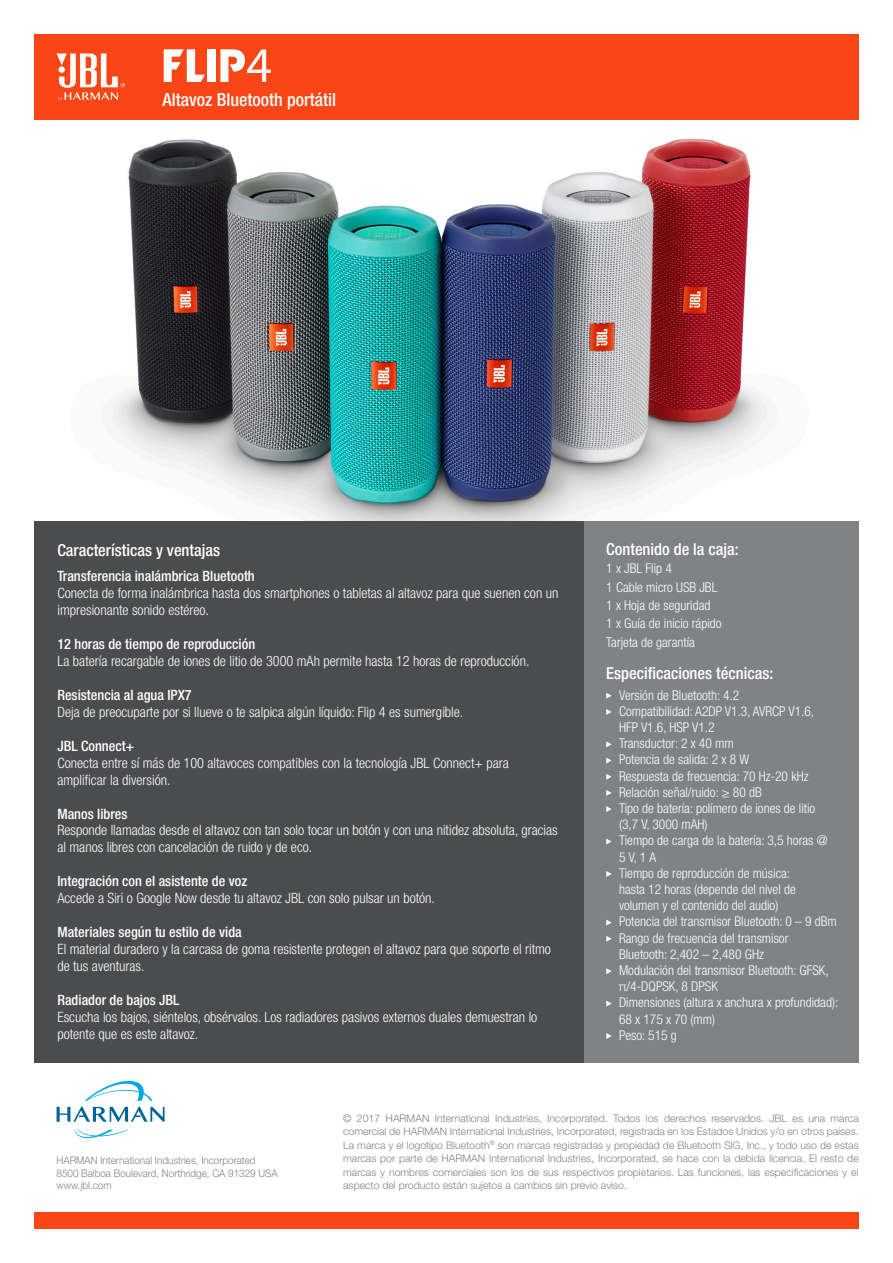
<style>
.page{position:relative;width:893px;height:1263px;background:#fff}
.page>*{position:absolute;margin:0;border:0;box-sizing:border-box;transform-origin:0 0}
.t1{font:500 condensed 18px "Helvetica Neue LT Pro";color:#fff}
.t2{font:500 condensed 16.5px "Helvetica Neue LT Pro";color:#fff}
.t3{font:300 condensed 14.25px/17px "Helvetica Neue LT Pro";color:#fff}
.t4{font:500 condensed 14.25px "Helvetica Neue LT Pro";color:#fff}
.t5{font:300 condensed 13.5px/16.2px "Helvetica Neue LT Pro";color:#fff}
.t6{font:300 10.5px/13.5px "Helvetica Neue LT Pro";color:#808285}
.t7{font:300 10.5px "Helvetica Neue LT Pro";color:#808285;scale:.94 1}
</style>
<div class="page">
<img style="left:112px;top:139px;width:655px;height:382px">
<div style="left:34px;top:1213px;width:825px;height:16px;background:#fa4616"></div>
<svg style="left:74px;top:1130px;width:54px;height:8px"></svg>
<svg style="left:57px;top:1080px;width:108px;height:42px"></svg>
<div style="left:34px;top:34px;width:825px;height:85px;background:#fa4616"></div>
<svg style="left:57px;top:53px;width:68px;height:48px"></svg>
<svg style="left:164px;top:49px;width:41px;height:33px"></svg>
<div style="left:208px;top:49px;width:8px;height:33px;background:#fff"></div>
<svg style="left:220px;top:49px;width:51px;height:33px"></svg>
<div style="left:584px;top:521px;width:275px;height:541px;background:#808285"></div>
<svg style="left:606px;top:693px;width:6px;height:6px"></svg>
<svg style="left:606px;top:709px;width:6px;height:6px"></svg>
<svg style="left:606px;top:741px;width:6px;height:6px"></svg>
<svg style="left:606px;top:757px;width:6px;height:6px"></svg>
<svg style="left:606px;top:774px;width:6px;height:6px"></svg>
<svg style="left:606px;top:790px;width:6px;height:6px"></svg>
<svg style="left:606px;top:806px;width:6px;height:6px"></svg>
<svg style="left:606px;top:838px;width:6px;height:6px"></svg>
<svg style="left:606px;top:871px;width:6px;height:6px"></svg>
<svg style="left:606px;top:919px;width:6px;height:6px"></svg>
<svg style="left:606px;top:936px;width:6px;height:6px"></svg>
<svg style="left:606px;top:968px;width:6px;height:6px"></svg>
<svg style="left:606px;top:1000px;width:6px;height:6px"></svg>
<svg style="left:606px;top:1033px;width:6px;height:6px"></svg>
<div style="left:34px;top:521px;width:550px;height:541px;background:#4b4c4d"></div>
<p class="t1" style="left:163px;top:89px;width:175px">Altavoz Bluetooth portátil</p>
<p class="t2" style="left:57px;top:540px;width:164px">Características y ventajas</p>
<p class="t4" style="left:57px;top:568px;width:199px">Transferencia inalámbrica Bluetooth</p>
<p class="t3" style="left:57px;top:584px;width:503px">Conecta de forma inalámbrica hasta dos smartphones o tabletas al altavoz para que suenen con un impresionante sonido estéreo.</p>
<p class="t4" style="left:57px;top:635px;width:199px">12 horas de tiempo de reproducción</p>
<p class="t3" style="left:57px;top:652px;width:474px">La batería recargable de iones de litio de 3000 mAh permite hasta 12 horas de reproducción.</p>
<p class="t4" style="left:57px;top:686px;width:136px">Resistencia al agua IPX7</p>
<p class="t3" style="left:57px;top:703px;width:407px">Deja de preocuparte por si llueve o te salpica algún líquido: Flip 4 es sumergible.</p>
<p class="t4" style="left:57px;top:737px;width:78px">JBL Connect+</p>
<p class="t3" style="left:57px;top:754px;width:453px">Conecta entre sí más de 100 altavoces compatibles con la tecnología JBL Connect+ para amplificar la diversión.</p>
<p class="t4" style="left:57px;top:805px;width:72px">Manos libres</p>
<p class="t3" style="left:57px;top:822px;width:502px">Responde llamadas desde el altavoz con tan solo tocar un botón y con una nitidez absoluta, gracias al manos libres con cancelación de ruido y de eco.</p>
<p class="t4" style="left:57px;top:873px;width:191px">Integración con el asistente de voz</p>
<p class="t3" style="left:57px;top:890px;width:379px">Accede a Siri o Google Now desde tu altavoz JBL con solo pulsar un botón.</p>
<p class="t4" style="left:57px;top:924px;width:186px">Materiales según tu estilo de vida</p>
<p class="t3" style="left:57px;top:940px;width:495px">El material duradero y la carcasa de goma resistente protegen el altavoz para que soporte el ritmo de tus aventuras.</p>
<p class="t4" style="left:57px;top:991px;width:124px">Radiador de bajos JBL</p>
<p class="t3" style="left:57px;top:1008px;width:481px">Escucha los bajos, siéntelos, obsérvalos. Los radiadores pasivos externos duales demuestran lo potente que es este altavoz.</p>
<p class="t2" style="left:606px;top:539px;width:134px">Contenido de la caja:</p>
<p class="t5" style="left:606px;top:560px;width:67px">1 x JBL Flip 4</p>
<p class="t5" style="left:606px;top:578px;width:113px">1 Cable micro USB JBL</p>
<p class="t5" style="left:606px;top:597px;width:106px">1 x Hoja de seguridad</p>
<p class="t5" style="left:606px;top:615px;width:117px">1 x Guía de inicio rápido</p>
<p class="t5" style="left:606px;top:633px;width:90px">Tarjeta de garantía</p>
<p class="t2" style="left:606px;top:663px;width:169px">Especificaciones técnicas:</p>
<p class="t5" style="left:619px;top:686px;width:122px">Versión de Bluetooth: 4.2</p>
<p class="t5" style="left:619px;top:703px;width:197px">Compatibilidad: A2DP V1.3, AVRCP V1.6,<br>HFP V1.6, HSP V1.2</p>
<p class="t5" style="left:619px;top:735px;width:116px">Transductor: 2 x 40 mm</p>
<p class="t5" style="left:619px;top:751px;width:132px">Potencia de salida: 2 x 8 W</p>
<p class="t5" style="left:619px;top:767px;width:191px">Respuesta de frecuencia: 70 Hz-20 kHz</p>
<p class="t5" style="left:619px;top:784px;width:144px">Relación señal/ruido: ≥ 80 dB</p>
<p class="t5" style="left:619px;top:800px;width:198px">Tipo de batería: polímero de iones de litio (3,7 V, 3000 mAH)</p>
<p class="t5" style="left:619px;top:832px;width:210px">Tiempo de carga de la batería: 3,5 horas @<br>5 V, 1 A</p>
<p class="t5" style="left:619px;top:865px;width:178px">Tiempo de reproducción de música: hasta 12 horas (depende del nivel de volumen y el contenido del audio)</p>
<p class="t5" style="left:619px;top:913px;width:219px">Potencia del transmisor Bluetooth: 0 – 9 dBm</p>
<p class="t5" style="left:619px;top:929px;width:171px">Rango de frecuencia del transmisor<br>Bluetooth: 2,402 – 2,480 GHz</p>
<p class="t5" style="left:619px;top:962px;width:211px">Modulación del transmisor Bluetooth: GFSK, π/4-DQPSK, 8 DPSK</p>
<p class="t5" style="left:619px;top:994px;width:221px">Dimensiones (altura x anchura x profundidad):<br>68 x 175 x 70 (mm)</p>
<p class="t5" style="left:619px;top:1027px;width:59px">Peso: 515 g</p>
<p class="t7" style="left:57px;top:1154px;width:213px">HARMAN International Industries, Incorporated</p>
<p class="t7" style="left:57px;top:1166px;width:237px">8500 Balboa Boulevard, Northridge, CA 91329 USA</p>
<p class="t7" style="left:57px;top:1179px;width:60px">www.jbl.com</p>
<p class="t6" style="left:343px;top:1111px;width:517px">© 2017 HARMAN International Industries, Incorporated. Todos los derechos reservados. JBL es una marca comercial de HARMAN International Industries, Incorporated, registrada en los Estados Unidos y/o en otros países.</p>
<p class="t6" style="left:343px;top:1138px;width:517px;text-align:justify">La marca y el logotipo Bluetooth<sup>®</sup> son marcas registradas y propiedad de Bluetooth SIG, Inc., y todo uso de estas marcas por parte de HARMAN International Industries, Incorporated, se hace con la debida licencia. El resto de marcas y nombres comerciales son los de sus respectivos propietarios. Las funciones, las especificaciones y el aspecto del producto están sujetos a cambios sin previo aviso.</p>
</div>
